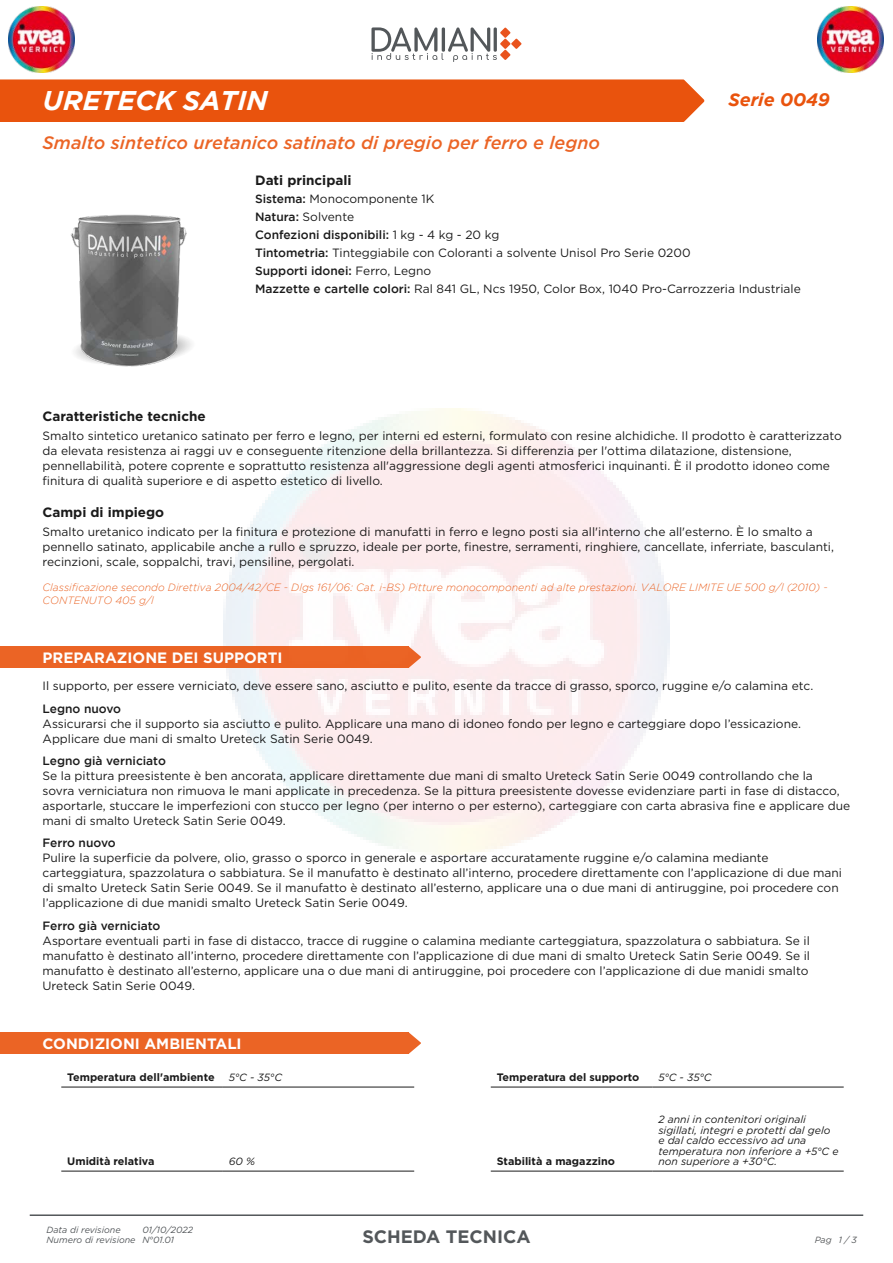
<style>
.page{position:relative;width:893px;height:1263px;background:#fff}
.page>*{position:absolute;margin:0;border:0;box-sizing:border-box;transform-origin:0 0}
.t1{font:italic 700 27px "Gotham";color:#fff}
.t2{font:italic 500 18px "Gotham";color:#e9530d}
.t3{font:700 18px "Gotham";color:#53575a}
.t4{font:italic 700 18px "Gotham";color:#e9530d}
.t5{font:700 15px "Gotham";color:#fff}
.t6{font:700 13.5px "Gotham";color:#000}
.t7{font:12px/15px "Gotham";color:#000}
.t8{font:500 12px "Gotham";color:#000}
.t9{font:700 10.8px "Gotham";color:#000}
.t10{font:italic 10.5px/10.5px "Gotham";color:#000}
.t11{font:italic 300 10.5px/12.6px "Gotham";color:#e9530d}
.t12{font:italic 9px/10.1px "Gotham";color:#53575a}
.t13{font:italic 9px "Gotham";color:#55585a}
.s1{font-weight:500}
</style>
<div class="page">
<svg style="left:371px;top:27px;width:151px;height:35px"></svg>
<hr style="left:30px;top:1214px;width:833px;height:2px;background:#53575a">
<div style="left:0;top:79px;width:704px;height:43px;background:#e9530d"></div>
<img style="left:71px;top:214px;width:121px;height:153px">
<div style="left:0;top:646px;width:408px;height:22px;background:#eb6425"></div>
<svg style="left:408px;top:646px;width:13px;height:22px"></svg>
<div style="left:0;top:1032px;width:408px;height:22px;background:#eb6425"></div>
<svg style="left:408px;top:1032px;width:13px;height:22px"></svg>
<hr style="left:61px;top:1087px;width:162px;height:1px;background:#000">
<hr style="left:223px;top:1087px;width:191px;height:1px;background:#000">
<hr style="left:491px;top:1087px;width:161px;height:1px;background:#000">
<hr style="left:652px;top:1087px;width:192px;height:1px;background:#000">
<hr style="left:61px;top:1171px;width:162px;height:1px;background:#000">
<hr style="left:223px;top:1171px;width:191px;height:1px;background:#000">
<hr style="left:491px;top:1171px;width:161px;height:1px;background:#000">
<hr style="left:652px;top:1171px;width:192px;height:1px;background:#000">
<img style="left:9px;top:7px;width:66px;height:66px">
<img style="left:817px;top:6px;width:66px;height:66px">
<h1 class="t1" style="left:43px;top:85px;width:227px">URETECK SATIN</h1>
<h2 class="t4" style="left:728px;top:89px;width:103px">Serie 0049</h2>
<h2 class="t2" style="left:43px;top:131px;width:559px">Smalto sintetico uretanico satinato di pregio per ferro e legno</h2>
<p class="t6" style="left:255px;top:172px;width:98px">Dati principali</p>
<p class="t7" style="left:255px;top:189px;width:547px;line-height:18px"><span class="s1">Sistema:</span> Monocomponente 1K<br><span class="s1">Natura:</span> Solvente<br><span class="s1">Confezioni disponibili:</span> 1 kg - 4 kg - 20 kg<br><span class="s1">Tintometria:</span> Tinteggiabile con Coloranti a solvente Unisol Pro Serie 0200<br><span class="s1">Supporti idonei:</span> Ferro, Legno<br><span class="s1">Mazzette e cartelle colori:</span> Ral 841 GL, Ncs 1950, Color Box, 1040 Pro-Carrozzeria Industriale</p>
<p class="t6" style="left:43px;top:408px;width:165px">Caratteristiche tecniche</p>
<p class="t7" style="left:43px;top:428px;width:801px">Smalto sintetico uretanico satinato per ferro e legno, per interni ed esterni, formulato con resine alchidiche. Il prodotto è caratterizzato da elevata resistenza ai raggi uv e conseguente ritenzione della brillantezza. Si differenzia per l'ottima dilatazione, distensione, pennellabilità, potere coprente e soprattutto resistenza all'aggressione degli agenti atmosferici inquinanti. È il prodotto idoneo come finitura di qualità superiore e di aspetto estetico di livello.</p>
<p class="t6" style="left:43px;top:504px;width:123px">Campi di impiego</p>
<p class="t7" style="left:43px;top:524px;width:793px">Smalto uretanico indicato per la finitura e protezione di manufatti in ferro e legno posti sia all'interno che all'esterno. È lo smalto a pennello satinato, applicabile anche a rullo e spruzzo, ideale per porte, finestre, serramenti, ringhiere, cancellate, inferriate, basculanti, recinzioni, scale, soppalchi, travi, pensiline, pergolati.</p>
<p class="t11" style="left:43px;top:581px;width:787px">Classificazione secondo Direttiva 2004/42/CE - Dlgs 161/06: Cat. i-BS) Pitture monocomponenti ad alte prestazioni. VALORE LIMITE UE 500 g/l (2010) -<br>CONTENUTO 405 g/l</p>
<p class="t5" style="left:43px;top:649px;width:241px">PREPARAZIONE DEI SUPPORTI</p>
<p class="t7" style="left:43px;top:678px;width:772px">Il supporto, per essere verniciato, deve essere sano, asciutto e pulito, esente da tracce di grasso, sporco, ruggine e/o calamina etc.</p>
<p class="t8" style="left:43px;top:702px;width:80px">Legno nuovo</p>
<p class="t7" style="left:43px;top:716px;width:760px">Assicurarsi che il supporto sia asciutto e pulito. Applicare una mano di idoneo fondo per legno e carteggiare dopo l’essicazione.<br>Applicare due mani di smalto Ureteck Satin Serie 0049.</p>
<p class="t8" style="left:43px;top:754px;width:125px">Legno già verniciato</p>
<p class="t7" style="left:43px;top:768px;width:809px">Se la pittura preesistente è ben ancorata, applicare direttamente due mani di smalto Ureteck Satin Serie 0049 controllando che la<br>sovra verniciatura non rimuova le mani applicate in precedenza. Se la pittura preesistente dovesse evidenziare parti in fase di distacco, asportarle, stuccare le imperfezioni con stucco per legno (per interno o per esterno), carteggiare con carta abrasiva fine e applicare due mani di smalto Ureteck Satin Serie 0049.</p>
<p class="t8" style="left:43px;top:836px;width:75px">Ferro nuovo</p>
<p class="t7" style="left:43px;top:850px;width:801px">Pulire la superficie da polvere, olio, grasso o sporco in generale e asportare accuratamente ruggine e/o calamina mediante carteggiatura, spazzolatura o sabbiatura. Se il manufatto è destinato all’interno, procedere direttamente con l’applicazione di due mani di smalto Ureteck Satin Serie 0049. Se il manufatto è destinato all’esterno, applicare una o due mani di antiruggine, poi procedere con l’applicazione di due manidi smalto Ureteck Satin Serie 0049.</p>
<p class="t8" style="left:43px;top:919px;width:119px">Ferro già verniciato</p>
<p class="t7" style="left:43px;top:933px;width:769px">Asportare eventuali parti in fase di distacco, tracce di ruggine o calamina mediante carteggiatura, spazzolatura o sabbiatura. Se il manufatto è destinato all’interno, procedere direttamente con l’applicazione di due mani di smalto Ureteck Satin Serie 0049. Se il manufatto è destinato all’esterno, applicare una o due mani di antiruggine, poi procedere con l’applicazione di due manidi smalto Ureteck Satin Serie 0049.</p>
<p class="t5" style="left:43px;top:1034px;width:201px">CONDIZIONI AMBIENTALI</p>
<p class="t9" style="left:67px;top:1071px;width:149px">Temperatura dell'ambiente</p>
<p class="t10" style="left:229px;top:1072px;width:55px">5°C - 35°C</p>
<p class="t9" style="left:497px;top:1071px;width:144px">Temperatura del supporto</p>
<p class="t10" style="left:658px;top:1072px;width:55px">5°C - 35°C</p>
<p class="t9" style="left:67px;top:1155px;width:89px">Umidità relativa</p>
<p class="t10" style="left:229px;top:1156px;width:28px">60 %</p>
<p class="t9" style="left:497px;top:1155px;width:120px">Stabilità a magazzino</p>
<p class="t12" style="left:142px;top:1225px;width:52px">01/10/2022<br>N°01.01</p>
<h2 class="t3" style="left:362px;top:1226px;width:170px">SCHEDA TECNICA</h2>
<p class="t12" style="left:47px;top:1225px;width:91px">Data di revisione<br>Numero di revisione</p>
<p class="t10" style="left:658px;top:1114px;width:182px">2 anni in contenitori originali sigillati, integri e protetti dal gelo e dal caldo eccessivo ad una temperatura non inferiore a +5°C e non superiore a +30°C.</p>
<p class="t13" style="left:844px;top:1234px;width:6px">/</p>
<p class="t13" style="left:815px;top:1234px;width:44px">Pag 1 3</p>
</div>
